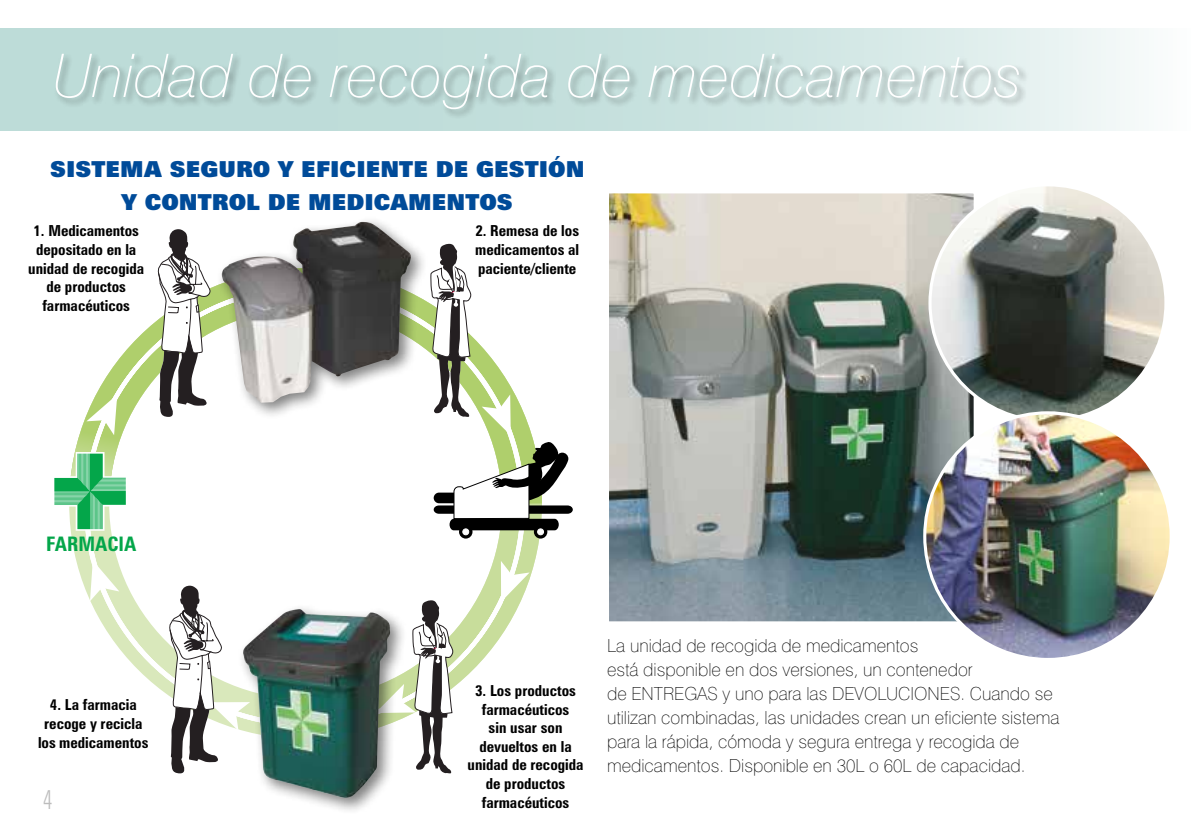
<style>
.page{position:relative;width:1191px;height:840px;background:#fff}
.page>*{position:absolute;margin:0;border:0;box-sizing:border-box;transform-origin:0 0}
.t1{font:italic 100 60px "Swiss 721 BT";color:#fff}
.t2{font:300 condensed 27px "Zurich BT";color:#bcbcbc;scale:.75 1}
.t3{font:900 22px/33.6px "Zurich BT";color:#004b99;text-align:center}
.t4{font:700 condensed 20px "Zurich BT";color:#04a64a}
.t5{font:100 18px/24px "Swiss 721 BT";color:#000}
.t6{font:700 condensed 15.2px/18.6px "Zurich BT";color:#000;text-align:center}
</style>
<div class="page">
<svg style="left:0;top:28px;width:1135px;height:102px;background:#cee5e2"></svg>
<div style="left:54px;top:52px;width:975px;height:67px;background:#000;opacity:.4"></div>
<img style="left:610px;top:194px;width:362px;height:426px">
<div style="left:607px;top:191px;width:368px;height:432px;border:2px solid #fff"></div>
<svg style="left:70px;top:285px;width:477px;height:411px"></svg>
<svg style="left:86px;top:394px;width:31px;height:41px"></svg>
<svg style="left:169px;top:546px;width:81px;height:227px"></svg>
<svg style="left:375px;top:597px;width:79px;height:176px"></svg>
<svg style="left:157px;top:229px;width:54px;height:187px"></svg>
<svg style="left:459px;top:525px;width:13px;height:13px"></svg>
<div style="left:462px;top:528px;width:7px;height:7px;border:1px solid #fff;border-radius:50%"></div>
<svg style="left:534px;top:525px;width:13px;height:13px"></svg>
<div style="left:537px;top:528px;width:7px;height:7px;border:1px solid #fff;border-radius:50%"></div>
<svg style="left:429px;top:243px;width:144px;height:291px"></svg>
<svg style="left:54px;top:452px;width:73px;height:78px"></svg>
<div style="left:216px;top:215px;width:212px;height:205px;background:#000;opacity:.5"></div>
<img style="left:221px;top:222px;width:191px;height:180px">
<div style="left:237px;top:603px;width:171px;height:211px;background:#000;opacity:.5"></div>
<img style="left:242px;top:608px;width:148px;height:190px">
<img style="left:930px;top:185px;width:236px;height:236px;border-radius:118px">
<img style="left:924px;top:412px;width:247px;height:247px;border-radius:123px">
<hr style="left:1190px;top:28px;width:1px;height:102px;background:#a1cdc8">
<h1 class="t1" style="left:52px;top:39px;width:971px">Unidad de recogida de medicamentos</h1>
<p class="t3" style="left:50px;top:152px;width:536px">SISTEMA SEGURO Y EFICIENTE DE GESTIÓN<br>Y CONTROL DE MEDICAMENTOS</p>
<p class="t6" style="left:28px;top:221px;width:117px">1. Medicamentos depositado en la unidad de recogida de productos farmacéuticos</p>
<p class="t6" style="left:475px;top:221px;width:105px;text-align:justify">2. Remesa de los medicamentos al paciente/cliente</p>
<p class="t4" style="left:46px;top:531px;width:92px">FARMACIA</p>
<p class="t6" style="left:38px;top:695px;width:112px">4. La farmacia recoge y recicla los medicamentos</p>
<h2 class="t2" style="left:43px;top:782px;width:14px">4</h2>
<p class="t6" style="left:467px;top:681px;width:117px">3. Los productos farmacéuticos<br>sin usar son devueltos en la unidad de recogida de productos farmacéuticos</p>
<p class="t5" style="left:607px;top:633px;width:454px">La unidad de recogida de medicamentos<br>está disponible en dos versiones, un contenedor<br>de ENTREGAS y uno para las DEVOLUCIONES. Cuando se utilizan combinadas, las unidades crean un eficiente sistema para la rápida, cómoda y segura entrega y recogida de medicamentos. Disponible en 30L o 60L de capacidad.</p>
</div>
